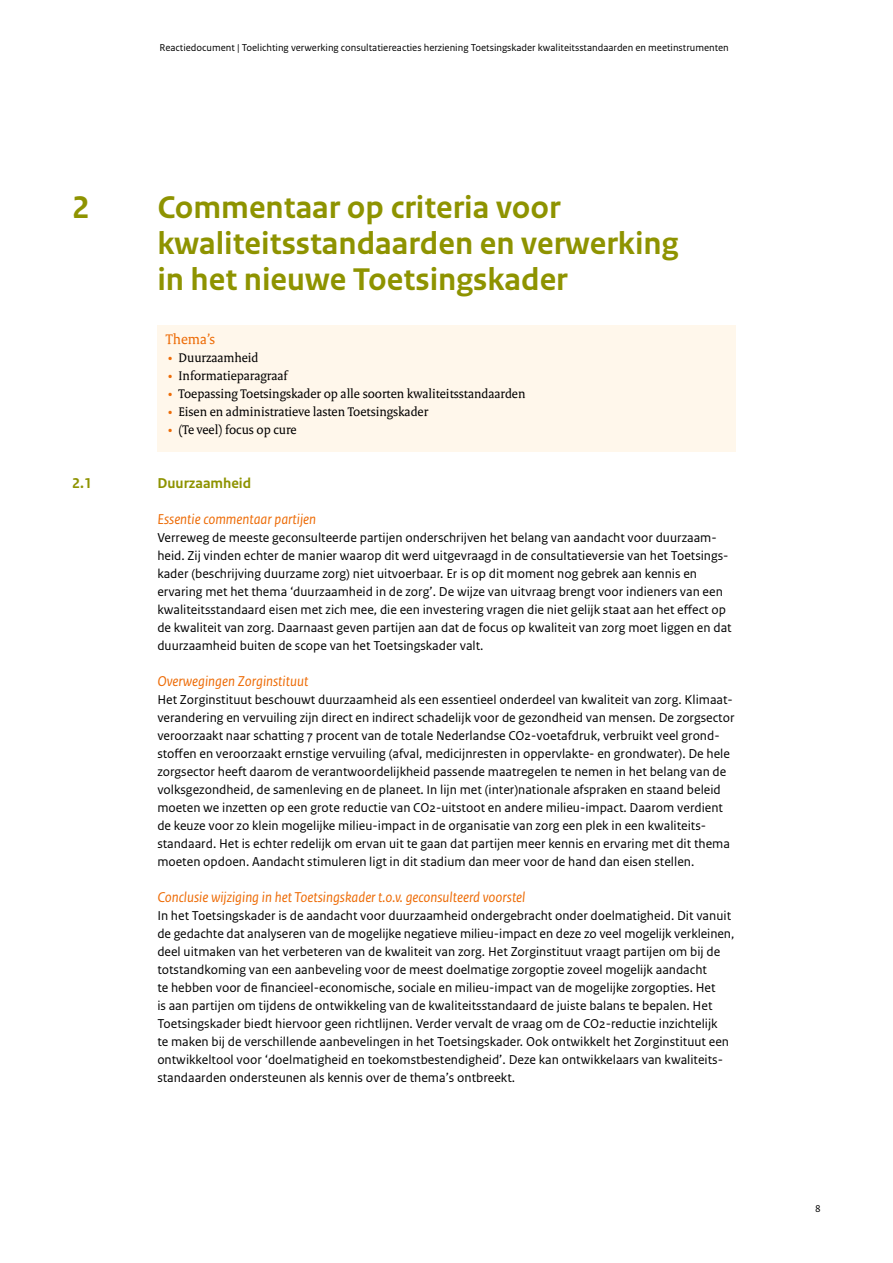
<style>
.page{position:relative;width:893px;height:1263px;background:#fff}
.page>*{position:absolute;margin:0;border:0;box-sizing:border-box;transform-origin:0 0}
.t1{font:700 33px/36px "Rijksoverheid Sans Text";color:#8e9300}
.t2{font:italic 15px "Rijksoverheid Sans Text";color:#ed6b06}
.t3{font:700 15px "Rijksoverheid Sans Text";color:#8e9300}
.t4{font:15px "Rijksoverheid Serif";color:#ed6b06}
.t5{font:13.5px/18px "Rijksoverheid Sans Text";color:#000}
.t6{font:13.5px "Rijksoverheid Serif";color:#000}
.t7{font:10.5px "Rijksoverheid Sans Text";color:#000}
.s1{color:#ed6b06}
</style>
<div class="page">
<div style="left:157px;top:326px;width:579px;height:126px;background:#fff7eb"></div>
<p class="t7" style="left:159px;top:42px;width:571px">Reactiedocument | Toelichting verwerking consultatiereacties herziening Toetsingskader kwaliteitsstandaarden en meetinstrumenten</p>
<h1 class="t1" style="left:72px;top:190px;width:19px">2</h1>
<h1 class="t1" style="left:157px;top:190px;width:523px">Commentaar op criteria voor kwaliteitsstandaarden en verwerking in het nieuwe Toetsingskader</h1>
<p class="t4" style="left:166px;top:330px;width:51px">Thema’s</p>
<p class="t6" style="left:168px;top:349px;width:92px"><span class="s1">•</span> Duurzaamheid</p>
<p class="t6" style="left:168px;top:367px;width:121px"><span class="s1">•</span> Informatieparagraaf</p>
<p class="t6" style="left:168px;top:385px;width:359px"><span class="s1">•</span> Toepassing Toetsingskader op alle soorten kwaliteitsstandaarden</p>
<p class="t6" style="left:168px;top:403px;width:262px"><span class="s1">•</span> Eisen en administratieve lasten Toetsingskader</p>
<p class="t6" style="left:168px;top:421px;width:130px"><span class="s1">•</span> (Te veel) focus op cure</p>
<p class="t3" style="left:72px;top:474px;width:21px">2.1</p>
<p class="t3" style="left:157px;top:474px;width:95px">Duurzaamheid</p>
<p class="t2" style="left:157px;top:511px;width:160px">Essentie commentaar partijen</p>
<p class="t5" style="left:157px;top:529px;width:576px">Verreweg de meeste geconsulteerde partijen onderschrijven het belang van aandacht voor duurzaam&shy;heid. Zij vinden echter de manier waarop dit werd uitgevraagd in de consultatieversie van het Toetsings&shy;kader (beschrijving duurzame zorg) niet uitvoerbaar. Er is op dit moment nog gebrek aan kennis en ervaring met het thema ‘duurzaamheid in de zorg’. De wijze van uitvraag brengt voor indieners van een kwaliteitsstandaard eisen met zich mee, die een investering vragen die niet gelijk staat aan het effect op de kwaliteit van zorg. Daarnaast geven partijen aan dat de focus op kwaliteit van zorg moet liggen en dat duurzaamheid buiten de scope van het Toetsingskader valt.</p>
<p class="t2" style="left:157px;top:673px;width:153px">Overwegingen Zorginstituut</p>
<p class="t5" style="left:157px;top:691px;width:579px">Het Zorginstituut beschouwt duurzaamheid als een essentieel onderdeel van kwaliteit van zorg. Klimaat&shy;verandering en vervuiling zijn direct en indirect schadelijk voor de gezondheid van mensen. De zorgsector veroorzaakt naar schatting 7 procent van de totale Nederlandse CO2-voetafdruk, verbruikt veel grond&shy;stoffen en veroorzaakt ernstige vervuiling (afval, medicijnresten in oppervlakte- en grondwater). De hele zorgsector heeft daarom de verantwoordelijkheid passende maatregelen te nemen in het belang van de volksgezondheid, de samenleving en de planeet. In lijn met (inter)nationale afspraken en staand beleid moeten we inzetten op een grote reductie van CO2-uitstoot en andere milieu-impact. Daarom verdient de keuze voor zo klein mogelijke milieu-impact in de organisatie van zorg een plek in een kwaliteits&shy;standaard. Het is echter redelijk om ervan uit te gaan dat partijen meer kennis en ervaring met dit thema moeten opdoen. Aandacht stimuleren ligt in dit stadium dan meer voor de hand dan eisen stellen.</p>
<p class="t2" style="left:157px;top:889px;width:370px">Conclusie wijziging in het Toetsingskader t.o.v. geconsulteerd voorstel</p>
<p class="t5" style="left:157px;top:907px;width:579px">In het Toetsingskader is de aandacht voor duurzaamheid ondergebracht onder doelmatigheid. Dit vanuit de gedachte dat analyseren van de mogelijke negatieve milieu-impact en deze zo veel mogelijk verkleinen, deel uitmaken van het verbeteren van de kwaliteit van zorg. Het Zorginstituut vraagt partijen om bij de totstandkoming van een aanbeveling voor de meest doelmatige zorgoptie zoveel mogelijk aandacht<br>te hebben voor de financieel-economische, sociale en milieu-impact van de mogelijke zorgopties. Het<br>is aan partijen om tijdens de ontwikkeling van de kwaliteitsstandaard de juiste balans te bepalen. Het Toetsingskader biedt hiervoor geen richtlijnen. Verder vervalt de vraag om de CO2-reductie inzichtelijk<br>te maken bij de verschillende aanbevelingen in het Toetsingskader. Ook ontwikkelt het Zorginstituut een ontwikkeltool voor ‘doelmatigheid en toekomstbestendigheid’. Deze kan ontwikkelaars van kwaliteits&shy;standaarden ondersteunen als kennis over de thema’s ontbreekt.</p>
<p class="t7" style="left:815px;top:1202px;width:7px">8</p>
</div>
